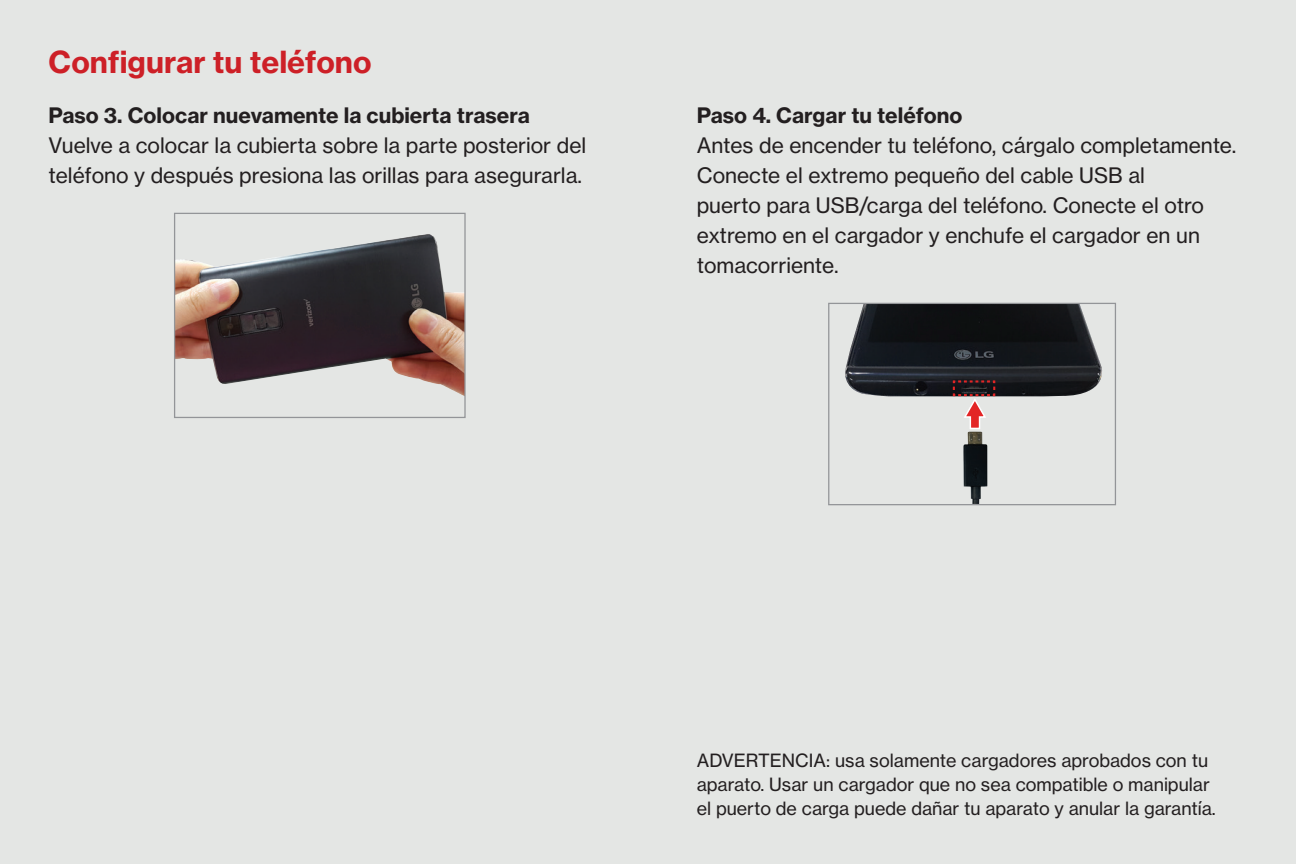
<style>
.page{position:relative;width:1296px;height:864px;background:#e4e6e4}
.page>*{position:absolute;margin:0;border:0;box-sizing:border-box;transform-origin:0 0}
.t1{font:30px "N Haas Grotesk TX Std 75 Bd";color:#cd2027}
.t2{font:21px/30px "N Haas Grotesk TX Std 55 Rg";color:#231f20}
.t3{font:21px "N Haas Grotesk TX Std 75 Bd";color:#231f20}
.t4{font:18px/24px "N Haas Grotesk TX Std 55 Rg";color:#231f20}
</style>
<div class="page">
<img style="left:845px;top:305px;width:257px;height:92px">
<div style="left:828px;top:303px;width:288px;height:202px;border:1px solid #939598"></div>
<img style="left:963px;top:432px;width:24px;height:72px">
<svg style="left:952px;top:379px;width:44px;height:50px"></svg>
<img style="left:176px;top:234px;width:288px;height:162px">
<div style="left:174px;top:213px;width:292px;height:205px;border:1px solid #939598"></div>
<h1 class="t1" style="left:49px;top:43px;width:324px">Configurar tu teléfono</h1>
<p class="t3" style="left:49px;top:102px;width:483px">Paso 3. Colocar nuevamente la cubierta trasera</p>
<p class="t2" style="left:49px;top:130px;width:539px">Vuelve a colocar la cubierta sobre la parte posterior del teléfono y después presiona las orillas para asegurarla.</p>
<p class="t3" style="left:697px;top:102px;width:267px">Paso 4. Cargar tu teléfono</p>
<p class="t2" style="left:697px;top:130px;width:541px">Antes de encender tu teléfono, cárgalo completamente.<br>Conecte el extremo pequeño del cable USB al<br>puerto para USB/carga del teléfono. Conecte el otro extremo en el cargador y enchufe el cargador en un tomacorriente.</p>
<p class="t4" style="left:697px;top:749px;width:521px">ADVERTENCIA: usa solamente cargadores aprobados con tu aparato. Usar un cargador que no sea compatible o manipular el puerto de carga puede dañar tu aparato y anular la garantía.</p>
</div>
